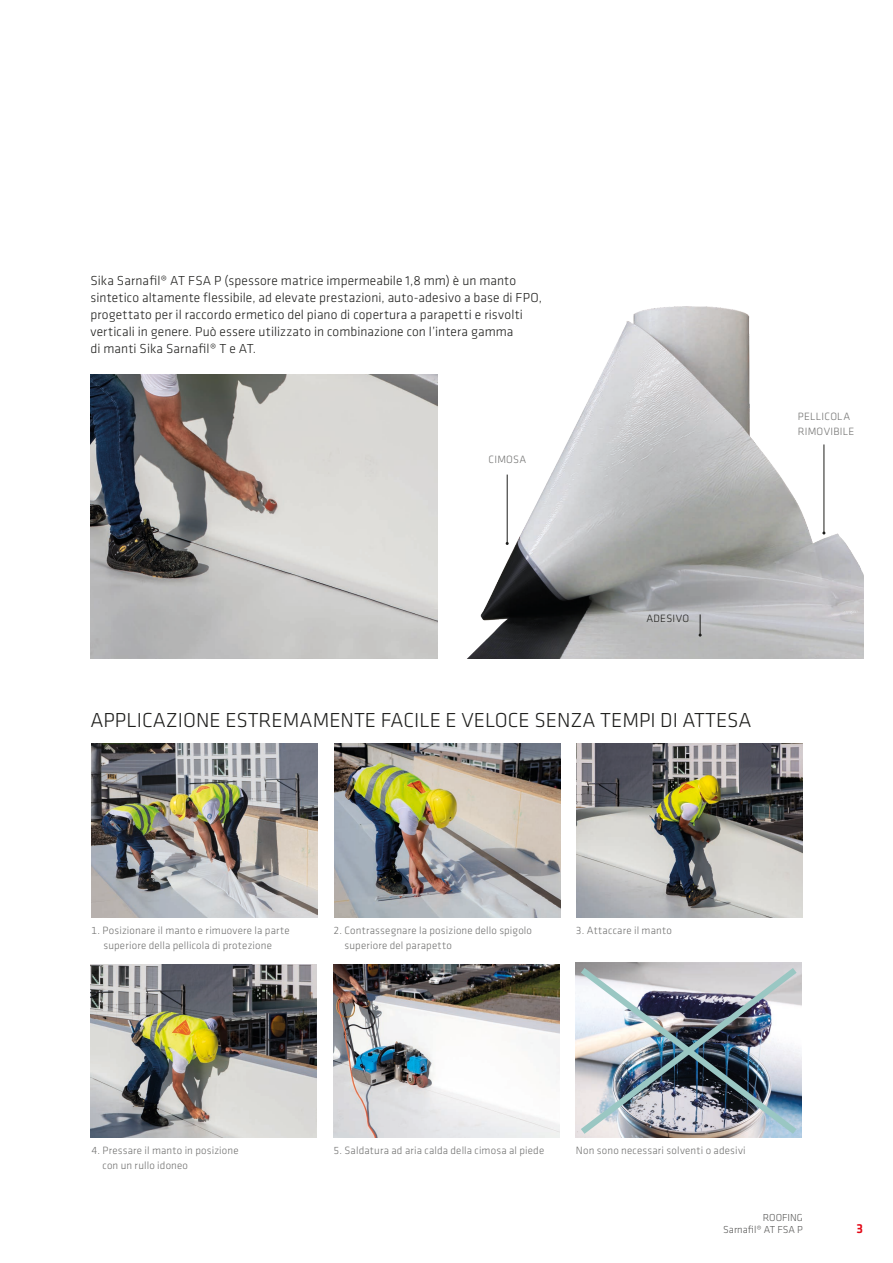
<style>
.page{position:relative;width:893px;height:1263px;background:#fff}
.page>*{position:absolute;margin:0;border:0;box-sizing:border-box;transform-origin:0 0}
.SI_Klavica_HL2{font:300 21px "Klavika";color:#1d1d1b}
.SI_Klavika_copy{font:300 13.5px/17px "Klavika";letter-spacing:.01em;color:#1d1d1b}
.t1{font:500 13.5px "Klavika";color:#e30614}
.SI_Klavica_Legend{font:300 10.95px/15px "Klavika";letter-spacing:.015em;color:#70706f;text-align:center}
.SI_Klavica_Legend-2{font:300 10.95px "Klavika";letter-spacing:.03em;color:#1d1d1b}
.t2{font:300 10.5px/12.6px "Klavika";color:#575756;text-align:right}
</style>
<div class="page">
<img style="left:90px;top:375px;width:348px;height:284px">
<img style="left:92px;top:743px;width:226px;height:174px">
<img style="left:91px;top:965px;width:225px;height:172px">
<img style="left:335px;top:743px;width:226px;height:174px">
<img style="left:333px;top:965px;width:226px;height:172px">
<img style="left:576px;top:743px;width:226px;height:174px">
<img style="left:467px;top:306px;width:396px;height:353px">
<img style="left:575px;top:962px;width:227px;height:176px">
<hr style="left:823px;top:444px;width:1px;height:89px;background:#1d1d1b">
<hr style="left:507px;top:475px;width:1px;height:68px;background:#1d1d1b">
<svg style="left:699px;top:614px;width:3px;height:23px"></svg>
<p class="SI_Klavika_copy" style="left:91px;top:272px;width:453px">Sika Sarnafil® AT FSA P (spessore matrice impermeabile 1,8 mm) è un manto sintetico altamente flessibile, ad elevate prestazioni, auto-adesivo a base di FPO, progettato per il raccordo ermetico del piano di copertura a parapetti e risvolti verticali in genere. Può essere utilizzato in combinazione con l’intera gamma<br>di manti Sika Sarnafil® T e AT.</p>
<p class="SI_Klavica_Legend" style="left:489px;top:452px;width:39px">CIMOSA</p>
<p class="SI_Klavica_Legend" style="left:798px;top:409px;width:58px;text-align:left">PELLICOLA<br>RIMOVIBILE</p>
<p class="SI_Klavica_Legend-2" style="left:646px;top:612px;width:44px">ADESIVO</p>
<p class="SI_Klavica_HL2" style="left:91px;top:707px;width:662px">APPLICAZIONE ESTREMAMENTE FACILE E VELOCE SENZA TEMPI DI ATTESA</p>
<p class="SI_Klavica_Legend" style="left:91px;top:923px;width:200px">1. Posizionare il manto e rimuovere la parte superiore della pellicola di protezione</p>
<p class="SI_Klavica_Legend" style="left:333px;top:923px;width:200px">2. Contrassegnare la posizione dello spigolo</p>
<p class="SI_Klavica_Legend" style="left:345px;top:938px;width:109px">superiore del parapetto</p>
<p class="SI_Klavica_Legend" style="left:576px;top:923px;width:97px">3. Attaccare il manto</p>
<p class="SI_Klavica_Legend" style="left:91px;top:1142px;width:149px">4. Pressare il manto in posizione</p>
<p class="SI_Klavica_Legend" style="left:103px;top:1157px;width:87px">con un rullo idoneo</p>
<p class="SI_Klavica_Legend" style="left:333px;top:1142px;width:212px">5. Saldatura ad aria calda della cimosa al piede</p>
<p class="SI_Klavica_Legend" style="left:576px;top:1142px;width:171px">Non sono necessari solventi o adesivi</p>
<p class="t2" style="left:723px;top:1211px;width:81px">ROOFING<br>Sarnafil® AT FSA P</p>
<p class="t1" style="left:857px;top:1219px;width:8px">3</p>
</div>
